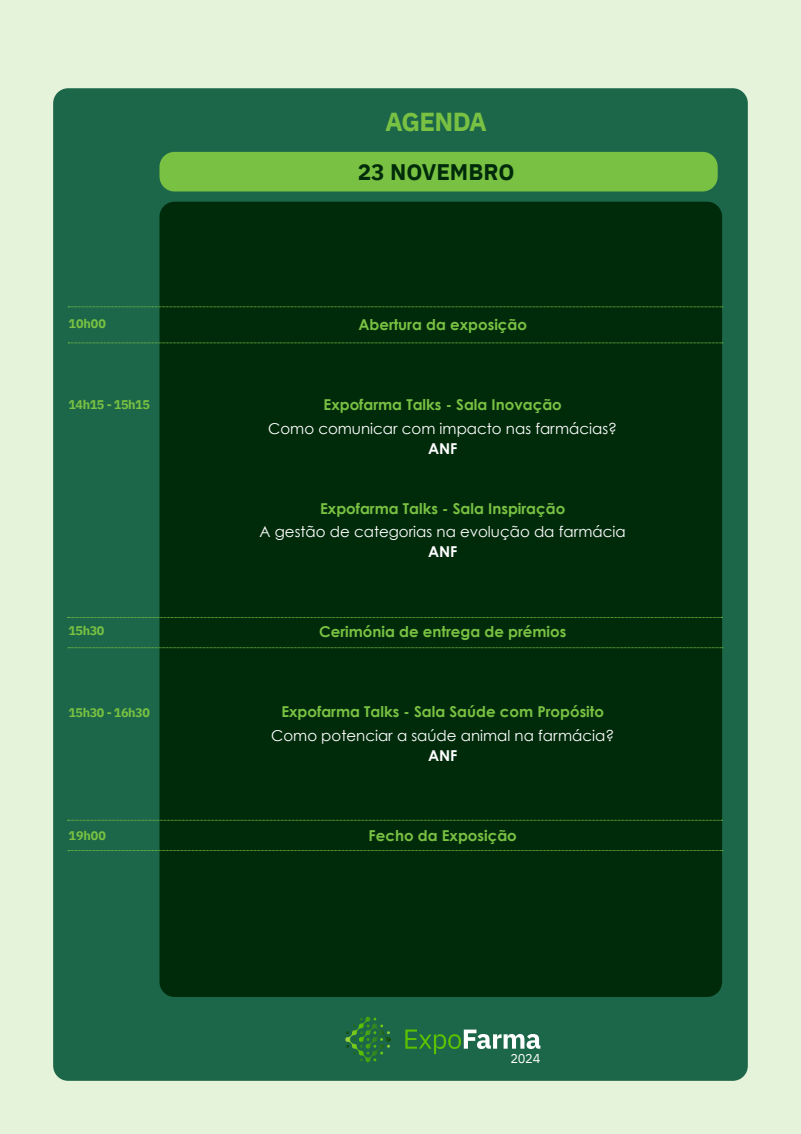
<style>
.page{position:relative;width:801px;height:1134px;background:#e5f3db}
.page>*{position:absolute;margin:0;border:0;box-sizing:border-box;transform-origin:0 0}
.t1{font:700 26px "IBM Plex Sans";letter-spacing:-.025em;color:#79c142}
.t2{font:700 22.5px "IBM Plex Sans";color:#002b0b}
.t3{font:700 15px "Century Gothic";color:#79c142}
.t4{font:15px "Century Gothic";color:#fff}
.t5{font:700 15px "Century Gothic";color:#fff}
.t6{font:12.88px "IBM Plex Sans";color:#fff}
.t7{font:700 12.5px "IBM Plex Sans";letter-spacing:-.03em;color:#79c142}
</style>
<div class="page">
<div style="left:53px;top:88px;width:695px;height:993px;background:#1c6749;border-radius:15px"></div>
<div style="left:159px;top:202px;width:563px;height:795px;background:#002b0b;border-radius:15px"></div>
<svg style="left:68px;top:343px;width:655px;height:1px"></svg>
<svg style="left:68px;top:307px;width:655px;height:1px"></svg>
<svg style="left:68px;top:617px;width:654px;height:1px"></svg>
<svg style="left:68px;top:820px;width:654px;height:1px"></svg>
<svg style="left:68px;top:647px;width:655px;height:1px"></svg>
<svg style="left:68px;top:850px;width:655px;height:1px"></svg>
<div style="left:159px;top:152px;width:559px;height:39px;background:#79c142;border-radius:15px"></div>
<svg style="left:405px;top:1029px;width:135px;height:25px"></svg>
<svg style="left:345px;top:1017px;width:46px;height:45px"></svg>
<h1 class="t1" style="left:385px;top:101px;width:104px">AGENDA</h1>
<h2 class="t2" style="left:358px;top:155px;width:158px">23 NOVEMBRO</h2>
<p class="t7" style="left:69px;top:314px;width:39px">10h00</p>
<p class="t3" style="left:358px;top:313px;width:170px">Abertura da exposição</p>
<p class="t7" style="left:69px;top:394px;width:83px">14h15 - 15h15</p>
<p class="t3" style="left:324px;top:393px;width:240px">Expofarma Talks - Sala Inovação</p>
<p class="t4" style="left:268px;top:419px;width:350px">Como comunicar com impacto nas farmácias?</p>
<p class="t5" style="left:428px;top:437px;width:31px">ANF</p>
<p class="t3" style="left:320px;top:497px;width:247px">Expofarma Talks - Sala Inspiração</p>
<p class="t4" style="left:260px;top:523px;width:368px">A gestão de categorias na evolução da farmácia</p>
<p class="t5" style="left:428px;top:540px;width:31px">ANF</p>
<p class="t7" style="left:69px;top:620px;width:37px">15h30</p>
<p class="t3" style="left:319px;top:620px;width:249px">Cerimónia de entrega de prémios</p>
<p class="t7" style="left:69px;top:702px;width:83px">15h30 - 16h30</p>
<p class="t3" style="left:281px;top:700px;width:324px">Expofarma Talks - Sala Saúde com Propósito</p>
<p class="t4" style="left:271px;top:726px;width:344px">Como potenciar a saúde animal na farmácia?</p>
<p class="t5" style="left:428px;top:744px;width:31px">ANF</p>
<p class="t7" style="left:69px;top:825px;width:39px">19h00</p>
<p class="t3" style="left:369px;top:824px;width:150px">Fecho da Exposição</p>
<p class="t6" style="left:510px;top:1048px;width:31px">2024</p>
</div>
